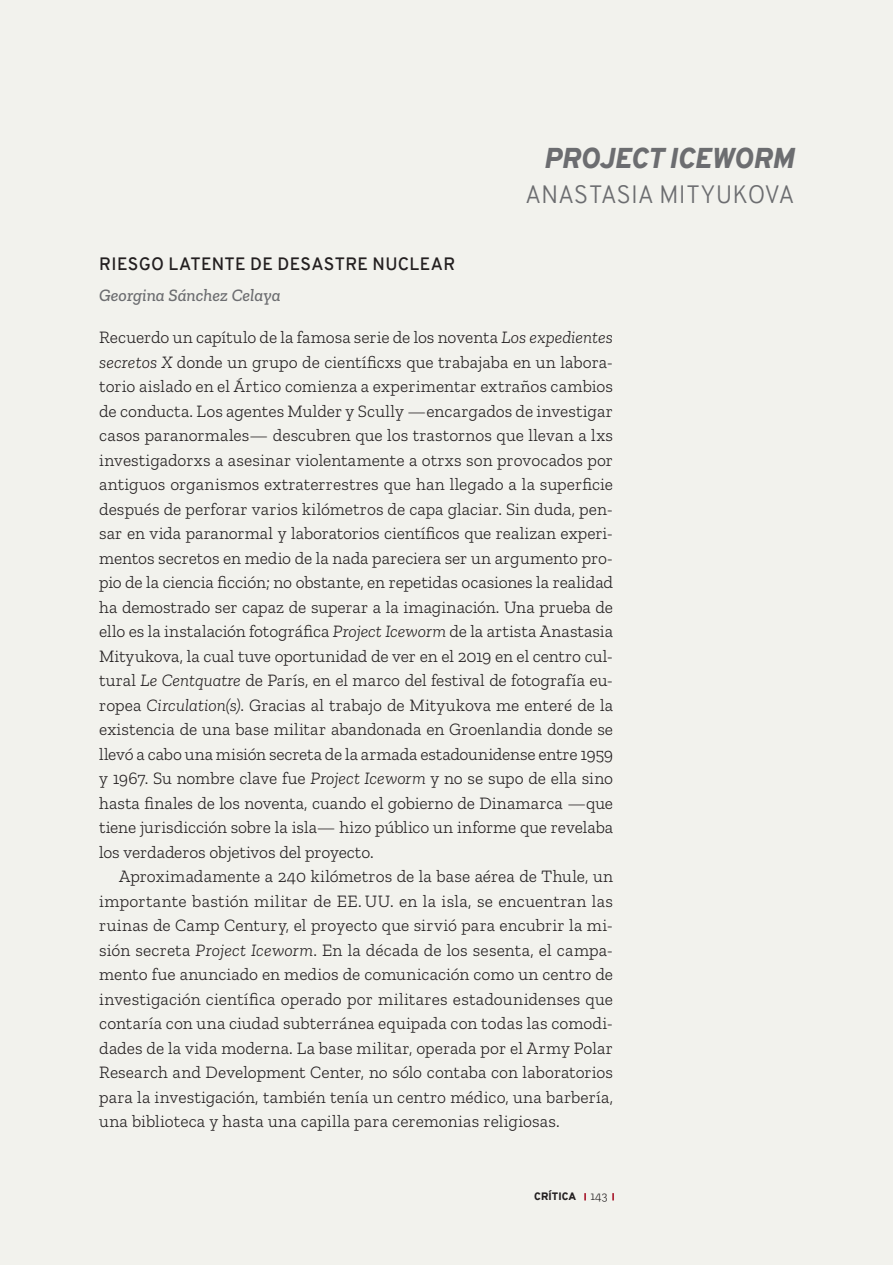
<style>
.page{position:relative;width:893px;height:1265px;background:#f2f2ed}
.page>*{position:absolute;margin:0;border:0;box-sizing:border-box;transform-origin:0 0}
.Reseña_título_genera{font:italic 900 28px "Overpass";letter-spacing:.01em;color:#6c6d70}
.Reseña_subtítulo_gen{font:300 24.5px "Overpass";letter-spacing:-.01em;color:#6c6d70}
.Cuerpo_de_texto_prim{font:300 17.5px/24.5px "Zilla Slab";letter-spacing:-.01em;color:#231f20;text-align:justify}
.Cuerpo_del_texto{font:300 17.5px/24.5px "Zilla Slab";letter-spacing:.005em;color:#231f20;text-align:justify}
.Reseña_subtítulo{font:600 17.5px "Overpass";letter-spacing:.02em;color:#231f20}
.Reseña_autor{font:italic 500 17.5px "Zilla Slab";color:#6c6d70}
.t1{font:900 10.5px "Overpass";letter-spacing:.01em;color:#231f20}
.s1{font-style:italic}
.s2{font-family:"Zilla Slab";font-weight:300;font-size:12.25px}
</style>
<div class="page">
<svg style="left:584px;top:1193px;width:2px;height:7px"></svg>
<svg style="left:612px;top:1193px;width:2px;height:7px"></svg>
<p class="Reseña_título_genera" style="left:544px;top:138px;width:251px">PROJECT ICEWORM</p>
<p class="Reseña_subtítulo_gen" style="left:525px;top:177px;width:271px">ANASTASIA MITYUKOVA</p>
<p class="Reseña_subtítulo" style="left:99px;top:251px;width:358px">RIESGO LATENTE DE DESASTRE NUCLEAR</p>
<p class="Reseña_autor" style="left:99px;top:285px;width:183px">Georgina Sánchez Celaya</p>
<p class="Cuerpo_de_texto_prim" style="left:99px;top:325px;width:515px">Recuerdo un capítulo de la famosa serie de los noventa <span class="s1">Los expedientes secretos X</span> donde un grupo de científicxs que trabajaba en un labora&shy;torio aislado en el Ártico comienza a experimentar extraños cambios de conducta. Los agentes Mulder y Scully —encargados de investigar casos paranormales— descubren que los trastornos que llevan a lxs investigadorxs a asesinar violentamente a otrxs son provocados por antiguos organismos extraterrestres que han llegado a la superficie después de perforar varios kilómetros de capa glaciar. Sin duda, pen&shy;sar en vida paranormal y laboratorios científicos que realizan experi&shy;mentos secretos en medio de la nada pareciera ser un argumento pro&shy;pio de la ciencia ficción; no obstante, en repetidas ocasiones la realidad ha demostrado ser capaz de superar a la imaginación. Una prueba de ello es la instalación fotográfica <span class="s1">Project Iceworm</span> de la artista Anastasia Mityukova, la cual tuve oportunidad de ver en el 2019 en el centro cul&shy;tural <span class="s1">Le Centquatre</span> de París, en el marco del festival de fotografía eu&shy;ropea <span class="s1">Circulation(s)</span>. Gracias al trabajo de Mityukova me enteré de la existencia de una base militar abandonada en Groenlandia donde se llevó a cabo una misión secreta de la armada estadounidense entre 1959 y 1967. Su nombre clave fue <span class="s1">Project Iceworm</span> y no se supo de ella sino hasta finales de los noventa, cuando el gobierno de Dinamarca —que tiene jurisdicción sobre la isla— hizo público un informe que revelaba los verdaderos objetivos del proyecto.</p>
<p class="Cuerpo_del_texto" style="left:99px;top:864px;width:515px;text-indent:20px">Aproximadamente a 240 kilómetros de la base aérea de Thule, un importante bastión militar de EE. UU. en la isla, se encuentran las ruinas de Camp Century, el proyecto que sirvió para encubrir la mi&shy;sión secreta <span class="s1">Project Iceworm</span>. En la década de los sesenta, el campa&shy;mento fue anunciado en medios de comunicación como un centro de investigación científica operado por militares estadounidenses que contaría con una ciudad subterránea equipada con todas las comodi&shy;dades de la vida moderna. La base militar, operada por el Army Polar Research and Development Center, no sólo contaba con laboratorios para la investigación, también tenía un centro médico, una barbería, una biblioteca y hasta una capilla para ceremonias religiosas.</p>
<p class="t1" style="left:534px;top:1189px;width:75px">CRÍTICA <span class="s2">143</span></p>
</div>
